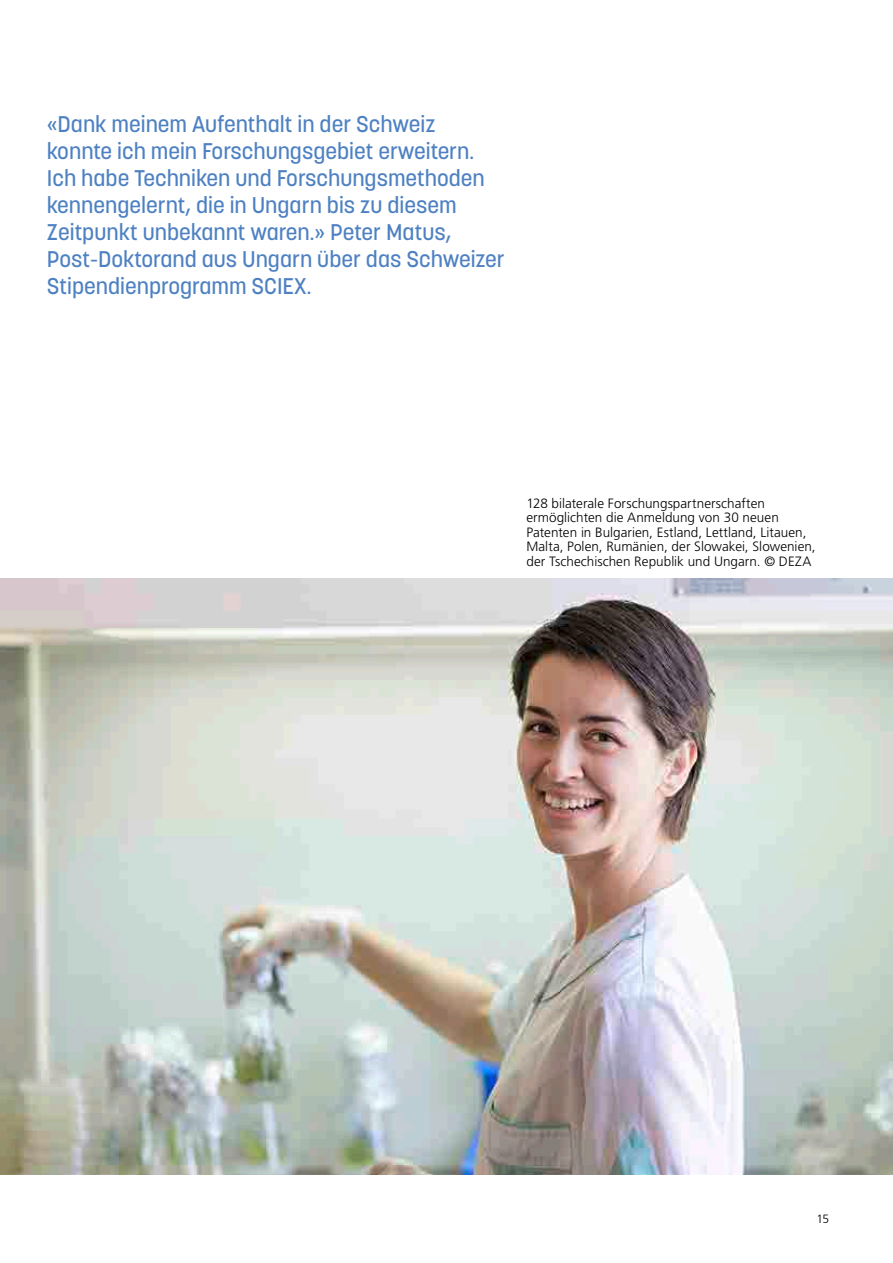
<style>
.page{position:relative;width:893px;height:1263px;background:#fff}
.page>*{position:absolute;margin:0;border:0;box-sizing:border-box;transform-origin:0 0}
.Zitat{font:500 22.5px/27px "Korolev";color:#4e81c2}
.Legende{font:300 13.5px/14.5px "Frutiger LT Pro";color:#000}
.t1{font:300 12px "Frutiger LT Pro";color:#000}
</style>
<div class="page">
<img style="left:0;top:579px;width:893px;height:595px">
<p class="Zitat" style="left:47px;top:110px;width:459px">«Dank meinem Aufenthalt in der Schweiz konnte ich mein Forschungsgebiet erweitern.<br>Ich habe Techniken und Forschungsmethoden kennengelernt, die in Ungarn bis zu diesem Zeitpunkt unbekannt waren.» Peter Matus, Post-Doktorand aus Ungarn über das Schweizer Stipendienprogramm SCIEX.</p>
<p class="Legende" style="left:526px;top:496px;width:291px">128 bilaterale Forschungspartnerschaften ermöglichten die Anmeldung von 30 neuen Patenten in Bulgarien, Estland, Lettland, Litauen, Malta, Polen, Rumänien, der Slowakei, Slowenien, der Tschechischen Republik und Ungarn. © DEZA</p>
<p class="t1" style="left:816px;top:1211px;width:14px">15</p>
</div>
